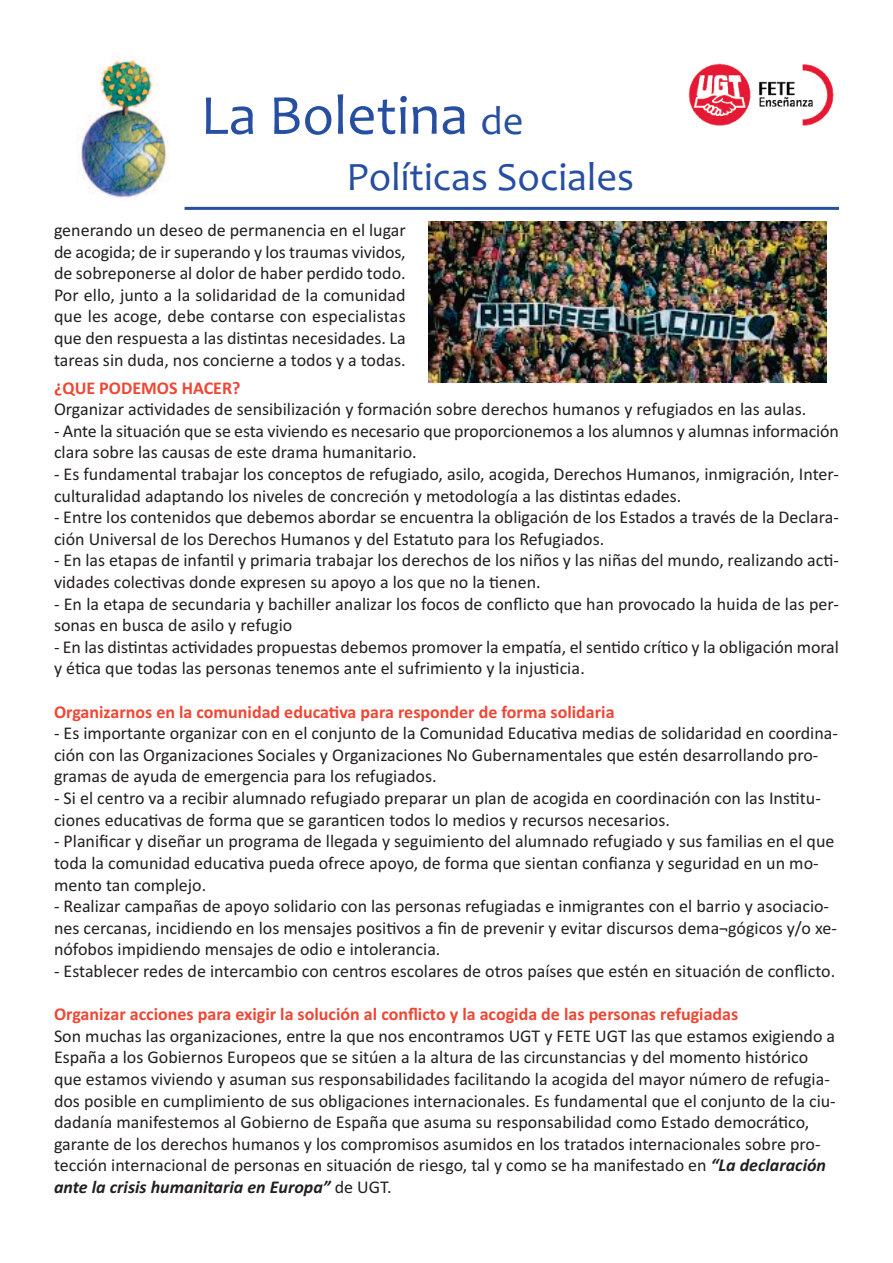
<style>
.page{position:relative;width:893px;height:1263px;background:#fff}
.page>*{position:absolute;margin:0;border:0;box-sizing:border-box;transform-origin:0 0}
.t1{font:57px "Candara";color:#264ea1}
.t2{font:40.5px "Candara";color:#264ea1}
.t3{font:18px/21.6px "Calibri";color:#231f20}
.t4{font:700 18px "Calibri";color:#ef4633}
.s1{font-size:40.5px}
.s2{font-family:"Arial"}
.s3{font-weight:700;font-style:italic}
</style>
<div class="page">
<img style="left:688px;top:63px;width:146px;height:63px">
<img style="left:428px;top:221px;width:399px;height:162px">
<hr style="left:185px;top:207px;width:654px;height:3px;background:#264ea1">
<img style="left:78px;top:55px;width:91px;height:146px">
<h1 class="t1" style="left:201px;top:81px;width:324px">La Boletina <span class="s1">de</span></h1>
<h2 class="t2" style="left:346px;top:152px;width:289px">Políticas Sociales</h2>
<p class="t3" style="left:54px;top:219px;width:353px;text-align:justify">generando un deseo de permanencia en el lugar de acogida; de ir superando y los traumas vividos, de sobreponerse al dolor de haber perdido todo.<br>Por ello, junto a la solidaridad de la comunidad que les acoge, debe contarse con especialistas que den respuesta a las distintas necesidades. La tareas sin duda, nos concierne a todos y a todas.</p>
<p class="t4" style="left:54px;top:377px;width:188px">¿QUE PODEMOS HACER?</p>
<p class="t3" style="left:54px;top:398px;width:754px">Organizar actividades de sensibilización y formación sobre derechos humanos y refugiados en las aulas.</p>
<p class="t3" style="left:54px;top:420px;width:786px">- Ante la situación que se esta viviendo es necesario que proporcionemos a los alumnos y alumnas información clara sobre las causas de este drama humanitario.</p>
<p class="t3" style="left:54px;top:463px;width:786px">- Es fundamental trabajar los conceptos de refugiado, asilo, acogida, Derechos Humanos, inmigración, Inter&shy;culturalidad adaptando los niveles de concreción y metodología a las distintas edades.</p>
<p class="t3" style="left:54px;top:506px;width:786px">- Entre los contenidos que debemos abordar se encuentra la obligación de los Estados a través de la Declara&shy;ción Universal de los Derechos Humanos y del Estatuto para los Refugiados.</p>
<p class="t3" style="left:54px;top:549px;width:786px">- En las etapas de infantil y primaria trabajar los derechos de los niños y las niñas del mundo, realizando acti&shy;vidades colectivas donde expresen su apoyo a los que no la tienen.</p>
<p class="t3" style="left:54px;top:593px;width:786px">- En la etapa de secundaria y bachiller analizar los focos de conflicto que han provocado la huida de las per&shy;sonas en busca de asilo y refugio</p>
<p class="t3" style="left:54px;top:636px;width:786px">- En las distintas actividades propuestas debemos promover la empatía, el sentido crítico y la obligación moral y ética que todas las personas tenemos ante el sufrimiento y la injusticia<span class="s2">.</span></p>
<p class="t4" style="left:54px;top:701px;width:562px">Organizarnos en la comunidad educativa para responder de forma solidaria</p>
<p class="t3" style="left:54px;top:722px;width:785px">- Es importante organizar con en el conjunto de la Comunidad Educativa medias de solidaridad en coordina&shy;ción con las Organizaciones Sociales y Organizaciones No Gubernamentales que estén desarrollando pro&shy;gramas de ayuda de emergencia para los refugiados.</p>
<p class="t3" style="left:54px;top:787px;width:768px">- Si el centro va a recibir alumnado refugiado preparar un plan de acogida en coordinación con las Institu&shy;ciones educativas de forma que se garanticen todos lo medios y recursos necesarios.</p>
<p class="t3" style="left:54px;top:830px;width:782px">- Planificar y diseñar un programa de llegada y seguimiento del alumnado refugiado y sus familias en el que toda la comunidad educativa pueda ofrece apoyo, de forma que sientan confianza y seguridad en un mo&shy;mento tan complejo.</p>
<p class="t3" style="left:54px;top:895px;width:784px">- Realizar campañas de apoyo solidario con las personas refugiadas e inmigrantes con el barrio y asociacio&shy;nes cercanas, incidiendo en los mensajes positivos a fin de prevenir y evitar discursos dema¬gógicos y/o xe&shy;nófobos impidiendo mensajes de odio e intolerancia.</p>
<p class="t3" style="left:54px;top:960px;width:783px">- Establecer redes de intercambio con centros escolares de otros países que estén en situación de conflicto.</p>
<p class="t4" style="left:54px;top:1003px;width:686px">Organizar acciones para exigir la solución al conflicto y la acogida de las personas refugiadas</p>
<p class="t3" style="left:54px;top:1025px;width:783px">Son muchas las organizaciones, entre la que nos encontramos UGT y FETE UGT las que estamos exigiendo a España a los Gobiernos Europeos que se sitúen a la altura de las circunstancias y del momento histórico que estamos viviendo y asuman sus responsabilidades facilitando la acogida del mayor número de refugia&shy;dos posible en cumplimiento de sus obligaciones internacionales. Es fundamental que el conjunto de la ciu&shy;dadanía manifestemos al Gobierno de España que asuma su responsabilidad como Estado democrático, garante de los derechos humanos y los compromisos asumidos en los tratados internacionales sobre pro&shy;tección internacional de personas en situación de riesgo, tal y como se ha manifestado en <span class="s3">“La declaración ante la crisis humanitaria en Europa”</span> de UGT.</p>
</div>
